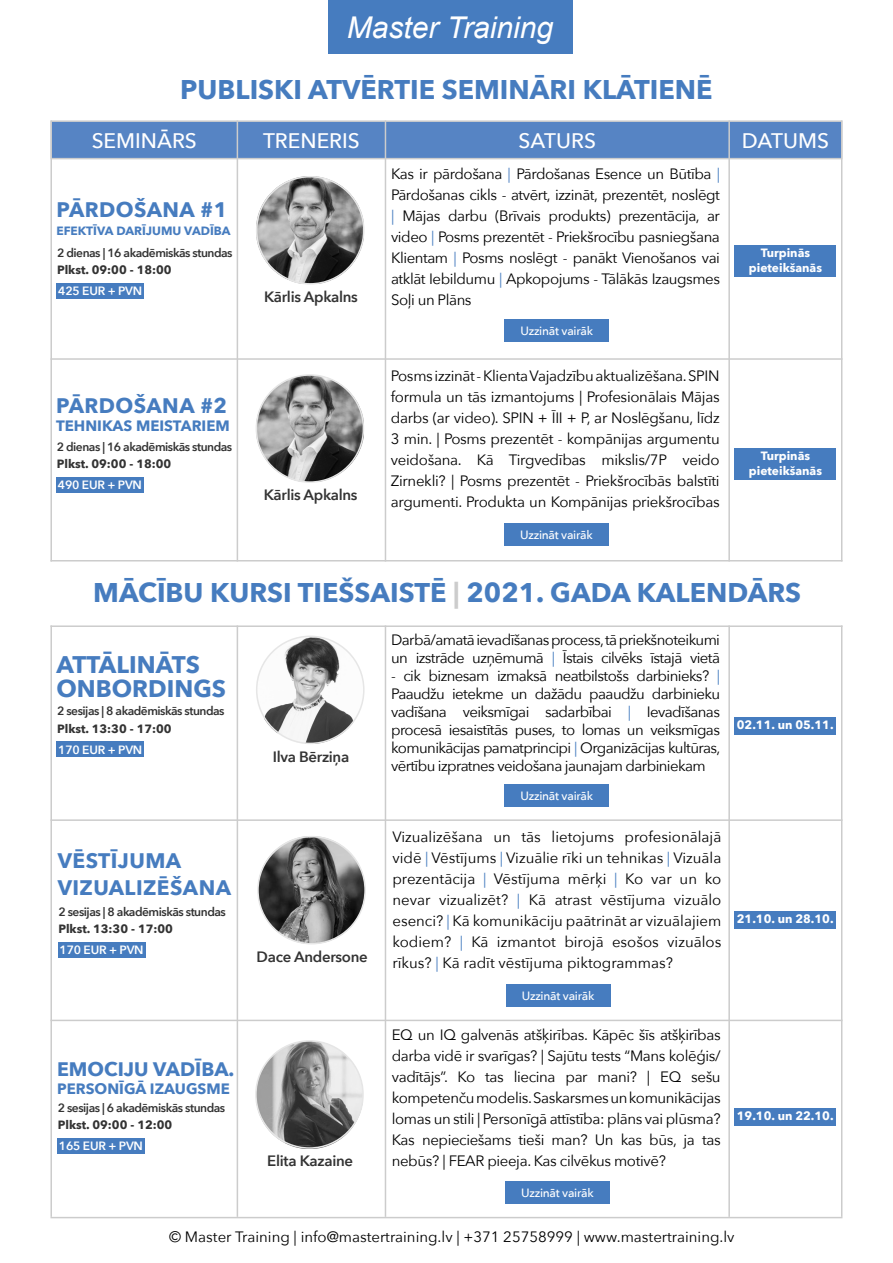
<style>
.page{position:relative;width:893px;height:1263px;background:#fff}
.page>*{position:absolute;margin:0;border:0;box-sizing:border-box;transform-origin:0 0}
.t1{font:italic 30px "Arial";color:#fff}
.t2{font:700 27px "Avenir Next";color:#467cbf}
.t3{font:700 24px/24px "Avenir Next";color:#467cbf}
.t4{font:700 21px/27px "Avenir Next";letter-spacing:.02em;color:#467cbf}
.t5{font:500 21px "Avenir Next";color:#fff}
.t6{font:700 19.5px "Avenir Next";color:#467cbf}
.t7{font:15px/21px "Avenir Next";letter-spacing:-.025em;color:#000;text-align:justify}
.t8{font:15px "Avenir Next";color:#000}
.t9{font:600 15px "Avenir Next";letter-spacing:-.02em;color:#333}
.t10{font:700 15px "Avenir Next";color:#467cbf}
.t11{font:600 12px "Avenir Next";letter-spacing:-.04em;color:#333}
.t12{font:700 12px "Avenir Next";color:#333}
.t13{font:700 12px/15px "Avenir Next";color:#fff;text-align:center}
.t14{font:500 12px "Avenir Next";letter-spacing:-.02em;color:#fff}
.t15{font:600 12px "Avenir Next";letter-spacing:-.02em;color:#fff}
.t16{font:700 12px "Avenir Next";color:#467cbf}
.s1{color:#467cbf}
.s2{color:#ccc}
</style>
<div class="page">
<div style="left:50px;top:120px;width:792px;height:39px;background:#5684c4;border:2px solid #ccc"></div>
<div style="left:327px;top:0;width:245px;height:53px;background:#467cbf"></div>
<hr style="left:50px;top:819px;width:792px;height:2px;background:#ccc">
<hr style="left:50px;top:625px;width:792px;height:2px;background:#ccc">
<hr style="left:50px;top:1020px;width:792px;height:1px;background:#ccc">
<hr style="left:50px;top:358px;width:792px;height:2px;background:#ccc">
<hr style="left:50px;top:560px;width:792px;height:1px;background:#ccc">
<hr style="left:50px;top:1217px;width:792px;height:1px;background:#ccc">
<hr style="left:50px;top:120px;width:2px;height:441px;background:#ccc">
<hr style="left:50px;top:625px;width:2px;height:592px;background:#ccc">
<hr style="left:841px;top:120px;width:1px;height:441px;background:#ccc">
<hr style="left:841px;top:625px;width:1px;height:592px;background:#ccc">
<hr style="left:237px;top:120px;width:1px;height:441px;background:#ccc">
<hr style="left:237px;top:625px;width:1px;height:592px;background:#ccc">
<hr style="left:385px;top:120px;width:1px;height:441px;background:#ccc">
<hr style="left:385px;top:625px;width:1px;height:592px;background:#ccc">
<hr style="left:728px;top:120px;width:2px;height:441px;background:#ccc">
<hr style="left:728px;top:625px;width:2px;height:592px;background:#ccc">
<div style="left:57px;top:1138px;width:88px;height:15px;background:#467cbf"></div>
<div style="left:505px;top:1181px;width:105px;height:23px;background:#467cbf"></div>
<img style="left:260px;top:837px;width:103px;height:107px">
<div style="left:58px;top:942px;width:87px;height:15px;background:#467cbf"></div>
<div style="left:506px;top:984px;width:104px;height:22px;background:#467cbf"></div>
<div style="left:257px;top:836px;width:109px;height:108px;border:2px solid #e6e6e6;border-radius:50%"></div>
<img style="left:257px;top:638px;width:105px;height:105px">
<div style="left:56px;top:742px;width:88px;height:15px;background:#467cbf"></div>
<div style="left:504px;top:784px;width:105px;height:22px;background:#467cbf"></div>
<div style="left:256px;top:635px;width:109px;height:109px;border:2px solid #e6e6e6;border-radius:50%"></div>
<div style="left:734px;top:911px;width:102px;height:18px;background:#467cbf"></div>
<div style="left:734px;top:717px;width:102px;height:18px;background:#467cbf"></div>
<div style="left:734px;top:1108px;width:102px;height:18px;background:#467cbf"></div>
<img style="left:257px;top:177px;width:107px;height:105px">
<div style="left:56px;top:283px;width:88px;height:15px;background:#467cbf"></div>
<div style="left:504px;top:319px;width:105px;height:22px;background:#467cbf"></div>
<div style="left:256px;top:176px;width:108px;height:109px;border:2px solid #e6e6e6;border-radius:50%"></div>
<img style="left:256px;top:377px;width:107px;height:104px">
<div style="left:56px;top:477px;width:88px;height:15px;background:#467cbf"></div>
<div style="left:504px;top:523px;width:105px;height:22px;background:#467cbf"></div>
<div style="left:256px;top:374px;width:108px;height:109px;border:2px solid #e6e6e6;border-radius:50%"></div>
<div style="left:735px;top:448px;width:101px;height:31px;background:#467cbf"></div>
<div style="left:735px;top:245px;width:101px;height:32px;background:#467cbf"></div>
<img style="left:258px;top:1043px;width:103px;height:105px">
<div style="left:255px;top:1040px;width:109px;height:109px;border:2px solid #e6e6e6;border-radius:50%"></div>
<h1 class="t1" style="left:347px;top:8px;width:208px">Master Training</h1>
<h2 class="t2" style="left:180px;top:66px;width:534px">PUBLISKI ATVĒRTIE SEMINĀRI KLĀTIENĒ</h2>
<h3 class="t5" style="left:92px;top:122px;width:107px">SEMINĀRS</h3>
<h3 class="t5" style="left:263px;top:122px;width:98px">TRENERIS</h3>
<h3 class="t5" style="left:519px;top:122px;width:79px">SATURS</h3>
<h3 class="t5" style="left:742px;top:122px;width:88px">DATUMS</h3>
<h3 class="t4" style="left:56px;top:196px;width:172px">PĀRDOŠANA #1</h3>
<p class="t16" style="left:56px;top:221px;width:176px">EFEKTĪVA DARĪJUMU VADĪBA</p>
<p class="t12" style="left:57px;top:260px;width:116px">Plkst. 09:00 - 18:00</p>
<p class="t11" style="left:57px;top:242px;width:177px">2 dienas | 16 akadēmiskās stundas</p>
<p class="t15" style="left:58px;top:281px;width:86px">425 EUR + PVN</p>
<p class="t9" style="left:264px;top:284px;width:95px">Kārlis Apkalns</p>
<h3 class="t4" style="left:56px;top:392px;width:172px">PĀRDOŠANA #2</h3>
<p class="t10" style="left:56px;top:413px;width:175px">TEHNIKAS MEISTARIEM</p>
<p class="t12" style="left:57px;top:454px;width:116px">Plkst. 09:00 - 18:00</p>
<p class="t11" style="left:57px;top:436px;width:177px">2 dienas | 16 akadēmiskās stundas</p>
<p class="t15" style="left:58px;top:475px;width:86px">490 EUR + PVN</p>
<p class="t9" style="left:264px;top:482px;width:95px">Kārlis Apkalns</p>
<p class="t7" style="left:391px;top:163px;width:330px">Kas ir pārdošana <span class="s1">|</span> Pārdošanas Esence un Būtība <span class="s1">| </span>Pārdošanas cikls - atvērt, izzināt, prezentēt, noslēgt <span class="s1">|</span> Mājas darbu (Brīvais produkts) prezentācija, ar video <span class="s1">|</span> Posms prezentēt - Priekšrocību pasniegšana Klientam <span class="s1">|</span> Posms noslēgt - panākt Vienošanos vai atklāt Iebildumu <span class="s1">|</span> Apkopojums - Tālākās Izaugsmes Soļi un Plāns</p>
<p class="t14" style="left:520px;top:321px;width:74px">Uzzināt vairāk</p>
<p class="t7" style="left:391px;top:364px;width:330px">Posms izzināt - Klienta Vajadzību aktualizēšana. SPIN formula un tās izmantojums | Profesionālais Mājas darbs (ar video). SPIN + ĪII + P, ar Noslēgšanu, līdz 3 min. | Posms prezentēt - kompānijas argumentu veidošana. Kā Tirgvedības mikslis/7P veido Zirnekli? | Posms prezentēt - Priekšrocībās balstīti argumenti. Produkta un Kompānijas priekšrocības</p>
<p class="t14" style="left:520px;top:525px;width:74px">Uzzināt vairāk</p>
<p class="t13" style="left:749px;top:245px;width:75px">Turpinās pieteikšanās</p>
<p class="t13" style="left:749px;top:448px;width:75px">Turpinās pieteikšanās</p>
<h2 class="t2" style="left:93px;top:569px;width:709px">MĀCĪBU KURSI TIEŠSAISTĒ <span class="s2">|</span> 2021. GADA KALENDĀRS</h2>
<h3 class="t3" style="left:56px;top:652px;width:171px">ATTĀLINĀTS<br>ONBORDINGS</h3>
<p class="t11" style="left:57px;top:701px;width:169px">2 sesijas | 8 akadēmiskās stundas</p>
<p class="t15" style="left:58px;top:739px;width:86px">170 EUR + PVN</p>
<p class="t12" style="left:57px;top:718px;width:116px">Plkst. 13:30 - 17:00</p>
<h3 class="t4" style="left:58px;top:847px;width:175px">VĒSTĪJUMA<br>VIZUALIZĒŠANA</h3>
<p class="t12" style="left:58px;top:919px;width:116px">Plkst. 13:30 - 17:00</p>
<p class="t11" style="left:58px;top:901px;width:169px">2 sesijas | 8 akadēmiskās stundas</p>
<p class="t15" style="left:60px;top:940px;width:86px">170 EUR + PVN</p>
<h3 class="t6" style="left:57px;top:1052px;width:179px">EMOCIJU VADĪBA.</h3>
<p class="t10" style="left:57px;top:1075px;width:174px">PERSONĪGĀ IZAUGSME</p>
<p class="t12" style="left:58px;top:1115px;width:116px">Plkst. 09:00 - 12:00</p>
<p class="t11" style="left:58px;top:1097px;width:169px">2 sesijas | 6 akadēmiskās stundas</p>
<p class="t15" style="left:59px;top:1135px;width:86px">165 EUR + PVN</p>
<p class="t9" style="left:273px;top:743px;width:78px">Ilva Bērziņa</p>
<p class="t9" style="left:257px;top:944px;width:113px">Dace Andersone</p>
<p class="t9" style="left:267px;top:1148px;width:87px">Elita Kazaine</p>
<p class="t7" style="left:391px;top:630px;width:330px;line-height:18px">Darbā/amatā ievadīšanas process, tā priekšnoteikumi un izstrāde uzņēmumā <span class="s1">|</span> Īstais cilvēks īstajā vietā</p>
<p class="t7" style="left:391px;top:666px;width:331px;line-height:18px">- cik biznesam izmaksā neatbilstošs darbinieks? <span class="s1">| </span>Paaudžu ietekme un dažādu paaudžu darbinieku vadīšana veiksmīgai sadarbībai <span class="s1">|</span> Ievadīšanas procesā iesaistītās puses, to lomas un veiksmīgas komunikācijas pamatprincipi <span class="s1">|</span> Organizācijas kultūras, vērtību izpratnes veidošana jaunajam darbiniekam</p>
<p class="t14" style="left:520px;top:786px;width:74px">Uzzināt vairāk</p>
<p class="t7" style="left:392px;top:825px;width:330px">Vizualizēšana un tās lietojums profesionālajā vidē <span class="s1">|</span> Vēstījums <span class="s1">|</span> Vizuālie rīki un tehnikas <span class="s1">|</span> Vizuāla prezentācija <span class="s1">|</span> Vēstījuma mērķi <span class="s1">|</span> Ko var un ko nevar vizualizēt? <span class="s1">|</span> Kā atrast vēstījuma vizuālo esenci? <span class="s1">|</span> Kā komunikāciju paātrināt ar vizuālajiem kodiem? <span class="s1">|</span> Kā izmantot birojā esošos vizuālos rīkus? <span class="s1">|</span> Kā radīt vēstījuma piktogrammas?</p>
<p class="t14" style="left:522px;top:986px;width:74px">Uzzināt vairāk</p>
<p class="t7" style="left:392px;top:1024px;width:330px">EQ un IQ galvenās atšķirības. Kāpēc šīs atšķirības darba vidē ir svarīgas? | Sajūtu tests “Mans kolēģis/ vadītājs”. Ko tas liecina par mani? | EQ sešu kompetenču modelis. Saskarsmes un komunikācijas lomas un stili | Personīgā attīstība: plāns vai plūsma?<br>Kas nepieciešams tieši man? Un kas būs, ja tas nebūs? | FEAR pieeja. Kas cilvēkus motivē?</p>
<p class="t14" style="left:521px;top:1183px;width:74px">Uzzināt vairāk</p>
<p class="t13" style="left:737px;top:717px;width:98px">02.11. un 05.11.</p>
<p class="t13" style="left:737px;top:911px;width:98px">21.10. un 28.10.</p>
<p class="t13" style="left:737px;top:1108px;width:98px">19.10. un 22.10.</p>
<p class="t8" style="left:169px;top:1224px;width:567px">© Master Training | info@mastertraining.lv | +371 25758999 | www.mastertraining.lv</p>
</div>
